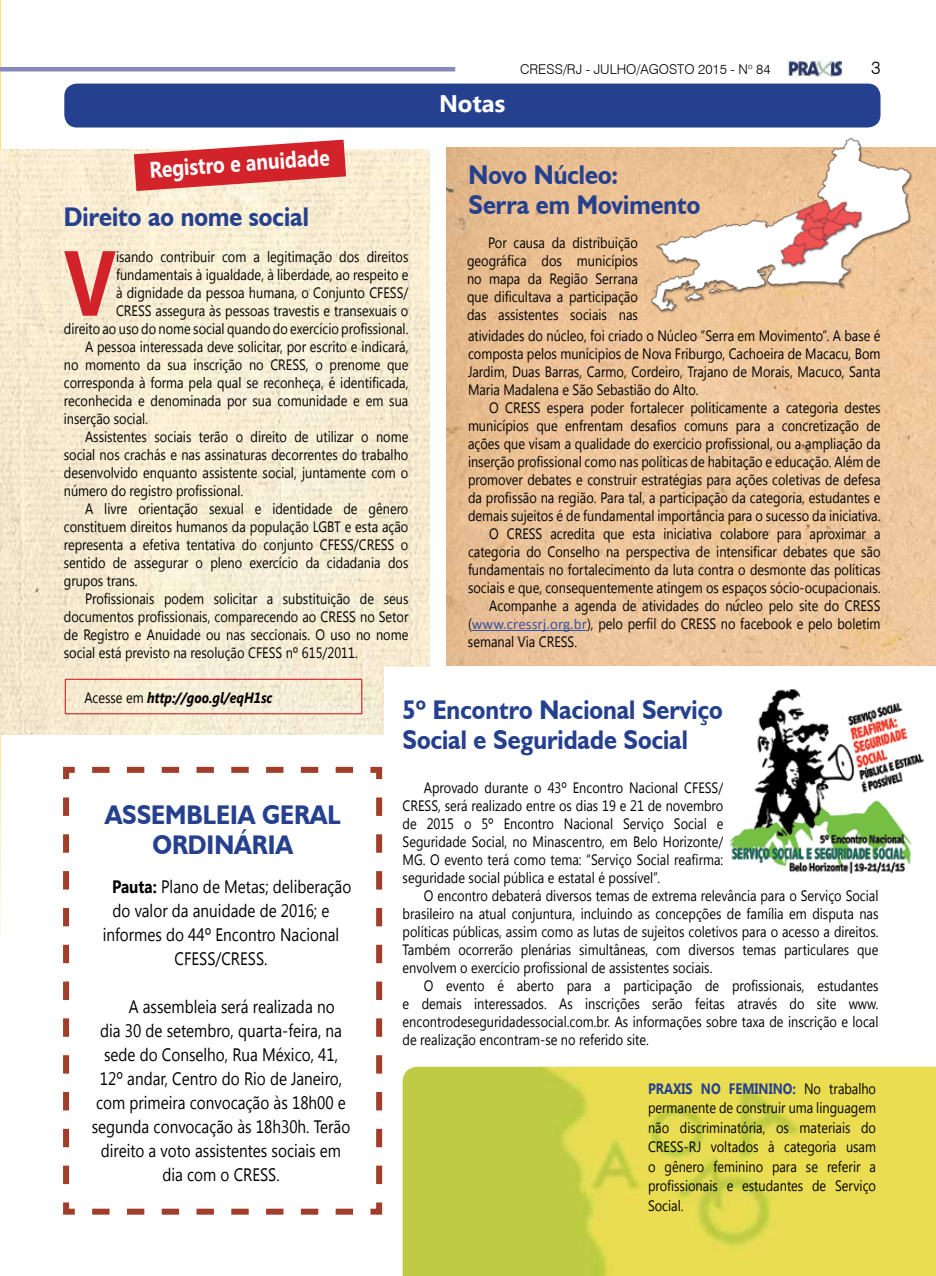
<style>
.page{position:relative;width:936px;height:1276px;background:#fff}
.page>*{position:absolute;margin:0;border:0;box-sizing:border-box;transform-origin:0 0}
.t1{font:700 92.1px "Segoe UI";color:#d2232a;scale:.85 1}
.t2{font:700 27px/30px "Humanist 521 BT";color:#25408f;scale:.9 1}
.t3{font:700 24px "Segoe UI";color:#fff}
.t4{font:700 22.65px "Segoe UI";color:#fff;scale:.85 1}
.t5{font:18px "Segoe UI";color:#000;scale:.85 1}
.t6{font:300 18px "Swiss 721 BT";color:#000}
.t7{font:15px/18px "Segoe UI";color:#000;text-align:justify;scale:.85 1}
.t8{font:italic 700 15px "Segoe UI";color:#000;scale:.85 1}
.t9{font:300 13.5px "Swiss 721 BT";color:#000}
.s1{font-family:"Calibri";color:#3953a4}
.s2{font-weight:400;font-style:normal}
.s3{font-weight:700}
.s4{font-weight:700;color:#25408f}
</style>
<div class="page">
<svg style="left:0;top:0;width:1px;height:944px"></svg>
<img style="left:787px;top:61px;width:55px;height:16px">
<hr style="left:0;top:67px;width:455px;height:4px;background:#8889ba">
<img style="left:1px;top:149px;width:428px;height:585px">
<div style="left:384px;top:668px;width:60px;height:79px;background:#fff"></div>
<svg style="left:63px;top:766px;width:320px;height:449px"></svg>
<img style="left:446px;top:148px;width:489px;height:517px">
<div style="left:64px;top:84px;width:816px;height:43px;background:#25408f;border-radius:13px"></div>
<img style="left:402px;top:1066px;width:533px;height:210px">
<svg style="left:134px;top:140px;width:212px;height:51px;background:#dd5e5f"></svg>
<img style="left:650px;top:137px;width:264px;height:176px">
<hr style="left:472px;top:630px;width:115px;height:1px;background:#3953a4">
<img style="left:729px;top:689px;width:196px;height:185px">
<svg style="left:65px;top:679px;width:297px;height:35px;background:#f2e2cb"></svg>
<h3 class="t4" style="left:148px;top:154px;width:213px;rotate:-4deg">Registro e anuidade</h3>
<h2 class="t2" style="left:64px;top:201px;width:274px">Direito ao nome social</h2>
<h1 class="t1" style="left:64px;top:217px;width:63px">V</h1>
<p class="t7" style="left:116px;top:247px;width:345px">isando contribuir com a legitimação dos direitos</p>
<p class="t7" style="left:116px;top:265px;width:345px">fundamentais à igualdade, à liberdade, ao respeito e</p>
<p class="t7" style="left:116px;top:283px;width:345px">à dignidade da pessoa humana, o Conjunto CFESS/</p>
<p class="t7" style="left:116px;top:301px;width:345px">CRESS assegura às pessoas travestis e transexuais o</p>
<p class="t7" style="left:64px;top:319px;width:407px">direito ao uso do nome social quando do exercício profissional.</p>
<p class="t7" style="left:85px;top:337px;width:382px">A pessoa interessada deve solicitar, por escrito e indicará,</p>
<p class="t7" style="left:64px;top:355px;width:407px">no momento da sua inscrição no CRESS, o prenome que</p>
<p class="t7" style="left:64px;top:373px;width:407px">corresponda à forma pela qual se reconheça, é identificada,</p>
<p class="t7" style="left:64px;top:391px;width:407px">reconhecida e denominada por sua comunidade e em sua</p>
<p class="t7" style="left:64px;top:409px;width:101px">inserção social.</p>
<p class="t7" style="left:85px;top:427px;width:382px">Assistentes sociais terão o direito de utilizar o nome</p>
<p class="t7" style="left:64px;top:445px;width:407px">social nos crachás e nas assinaturas decorrentes do trabalho</p>
<p class="t7" style="left:64px;top:463px;width:407px">desenvolvido enquanto assistente social, juntamente com o</p>
<p class="t7" style="left:64px;top:481px;width:212px">número do registro profissional.</p>
<p class="t7" style="left:85px;top:499px;width:382px">A livre orientação sexual e identidade de gênero</p>
<p class="t7" style="left:64px;top:517px;width:407px">constituem direitos humanos da população LGBT e esta ação</p>
<p class="t7" style="left:64px;top:535px;width:407px">representa a efetiva tentativa do conjunto CFESS/CRESS o</p>
<p class="t7" style="left:64px;top:553px;width:407px">sentido de assegurar o pleno exercício da cidadania dos</p>
<p class="t7" style="left:64px;top:571px;width:88px">grupos trans.</p>
<p class="t7" style="left:85px;top:589px;width:382px">Profissionais podem solicitar a substituição de seus</p>
<p class="t7" style="left:64px;top:607px;width:407px">documentos profissionais, comparecendo ao CRESS no Setor</p>
<p class="t7" style="left:64px;top:625px;width:407px">de Registro e Anuidade ou nas seccionais. O uso no nome</p>
<p class="t7" style="left:64px;top:643px;width:347px">social está previsto na resolução CFESS nº 615/2011.</p>
<h3 class="t3" style="left:439px;top:86px;width:68px">Notas</h3>
<p class="t9" style="left:520px;top:61px;width:252px">CRESS/RJ - JULHO/AGOSTO 2015 - N<sup>o</sup> 84</p>
<p class="t6" style="left:871px;top:57px;width:11px">3</p>
<h2 class="t2" style="left:468px;top:159px;width:259px">Novo Núcleo:<br>Serra em Movimento</h2>
<p class="t7" style="left:467px;top:233px;width:203px;text-indent:21px">Por causa da distribuição geográfica dos municípios no mapa da Região Serrana que dificultava a participação das assistentes sociais nas</p>
<p class="t7" style="left:468px;top:326px;width:487px">atividades do núcleo, foi criado o Núcleo “Serra em Movimento”. A base é composta pelos munícipios de Nova Friburgo, Cachoeira de Macacu, Bom Jardim, Duas Barras, Carmo, Cordeiro, Trajano de Morais, Macuco, Santa Maria Madalena e São Sebastião do Alto.</p>
<p class="t7" style="left:489px;top:398px;width:462px">O CRESS espera poder fortalecer politicamente a categoria destes</p>
<p class="t7" style="left:468px;top:416px;width:487px">municípios que enfrentam desafios comuns para a concretização de</p>
<p class="t7" style="left:468px;top:434px;width:487px">ações que visam a qualidade do exercício profissional, ou a ampliação da</p>
<p class="t7" style="left:468px;top:452px;width:487px">inserção profissional como nas políticas de habitação e educação. Além de</p>
<p class="t7" style="left:468px;top:470px;width:487px">promover debates e construir estratégias para ações coletivas de defesa</p>
<p class="t7" style="left:468px;top:488px;width:487px">da profissão na região. Para tal, a participação da categoria, estudantes e</p>
<p class="t7" style="left:468px;top:506px;width:487px">demais sujeitos é de fundamental importância para o sucesso da iniciativa.</p>
<p class="t7" style="left:489px;top:524px;width:462px">O CRESS acredita que esta iniciativa colabore para aproximar a</p>
<p class="t7" style="left:468px;top:542px;width:487px">categoria do Conselho na perspectiva de intensificar debates que são</p>
<p class="t7" style="left:468px;top:560px;width:487px">fundamentais no fortalecimento da luta contra o desmonte das políticas</p>
<p class="t7" style="left:468px;top:578px;width:487px">sociais e que, consequentemente atingem os espaços sócio-ocupacionais.</p>
<p class="t7" style="left:489px;top:596px;width:462px">Acompanhe a agenda de atividades do núcleo pelo site do CRESS</p>
<p class="t7" style="left:468px;top:614px;width:487px">(<span class="s1">www.cressrj.org.br</span>), pelo perfil do CRESS no facebook e pelo boletim</p>
<p class="t7" style="left:468px;top:632px;width:130px">semanal Via CRESS.</p>
<p class="t8" style="left:84px;top:687px;width:223px"><span class="s2">Acesse em</span> http://goo.gl/eqH1sc</p>
<h2 class="t2" style="left:152px;top:799px;width:211px;text-indent:34px">bleia Geral<br>Ord inária</h2>
<h2 class="t2" style="left:105px;top:799px;width:38px">Assem</h2>
<p class="t5" style="left:112px;top:874px;width:283px"><span class="s3">Pauta:</span> Plano de Metas; deliberação</p>
<p class="t5" style="left:113px;top:898px;width:256px">do valor da anuidade de 2016; e</p>
<p class="t5" style="left:103px;top:922px;width:280px">informes do 44º Encontro Nacional</p>
<p class="t5" style="left:174px;top:946px;width:111px">CFESS/CRESS.</p>
<p class="t5" style="left:129px;top:994px;width:244px">A assembleia será realizada no</p>
<p class="t5" style="left:100px;top:1018px;width:286px">dia 30 de setembro, quarta-feira, na</p>
<p class="t5" style="left:104px;top:1042px;width:277px">sede do Conselho, Rua México, 41,</p>
<p class="t5" style="left:100px;top:1066px;width:286px">12º andar, Centro do Rio de Janeiro,</p>
<p class="t5" style="left:96px;top:1090px;width:295px">com primeira convocação às 18h00 e</p>
<p class="t5" style="left:92px;top:1114px;width:305px">segunda convocação às 18h30h. Terão</p>
<p class="t5" style="left:101px;top:1138px;width:284px">direito a voto assistentes sociais em</p>
<p class="t5" style="left:162px;top:1162px;width:139px">dia com o CRESS.</p>
<h2 class="t2" style="left:402px;top:694px;width:357px">5º Encontro Nacional Serviço<br>Social e Seguridade Social</h2>
<p class="t7" style="left:402px;top:778px;width:379px;text-indent:21px">Aprovado durante o 43º Encontro Nacional CFESS/ CRESS, será realizado entre os dias 19 e 21 de novembro de 2015 o 5º Encontro Nacional Serviço Social e Seguridade Social, no Minascentro, em Belo Horizonte/ MG. O evento terá como tema: “Serviço Social reafirma: seguridade social pública e estatal é possível”.</p>
<p class="t7" style="left:402px;top:886px;width:561px;text-indent:21px">O encontro debaterá diversos temas de extrema relevância para o Serviço Social brasileiro na atual conjuntura, incluindo as concepções de família em disputa nas políticas públicas, assim como as lutas de sujeitos coletivos para o acesso a direitos.<br>Também ocorrerão plenárias simultâneas, com diversos temas particulares que envolvem o exercício profissional de assistentes sociais.</p>
<p class="t7" style="left:402px;top:976px;width:561px;text-indent:21px">O evento é aberto para a participação de profissionais, estudantes e demais interessados. As inscrições serão feitas através do site www. encontrodeseguridadessocial.com.br. As informações sobre taxa de inscrição e local de realização encontram-se no referido site.</p>
<p class="t7" style="left:648px;top:1078px;width:270px;line-height:19.5px"><span class="s4">PRAXIS NO FEMININO:</span> No trabalho permanente de construir uma linguagem não discriminatória, os materiais do CRESS-RJ voltados à categoria usam o gênero feminino para se referir a profissionais e estudantes de Serviço Social.</p>
</div>
